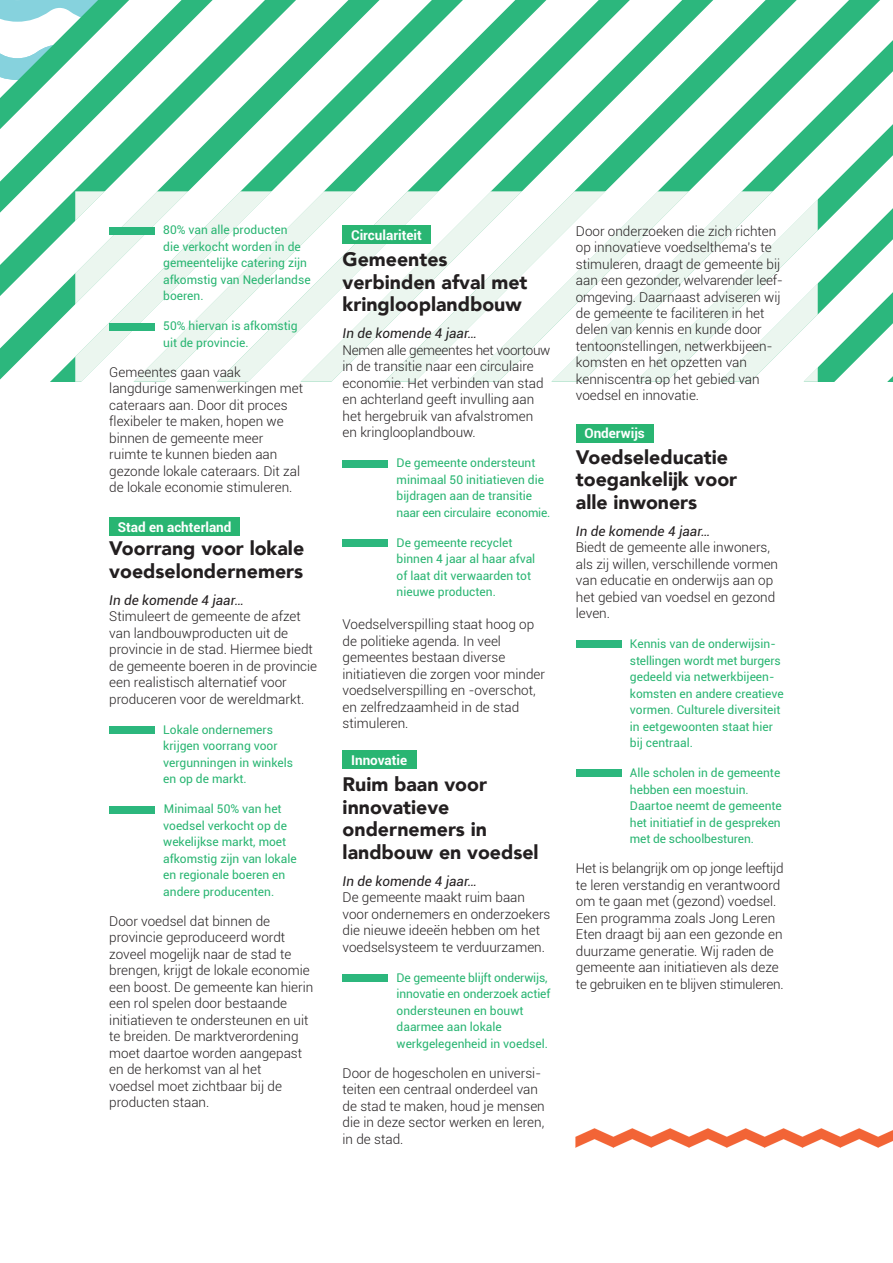
<style>
.page{position:relative;width:893px;height:1263px;background:#fff}
.page>*{position:absolute;margin:0;border:0;box-sizing:border-box;transform-origin:0 0}
.t1{font:900 19.5px/22.5px "Avenir";color:#231f20}
.t2{font:300 13.5px/16.5px "Roboto";color:#231f20}
.t3{font:italic 13.5px "Roboto";color:#231f20}
.t4{font:700 13.5px "Roboto";color:#fff}
.t5{font:12px/16.5px "Roboto";color:#29b572}
</style>
<div class="page">
<svg style="left:1px;top:0;width:84px;height:382px"></svg>
<svg style="left:85px;top:0;width:83px;height:191px"></svg>
<svg style="left:168px;top:0;width:84px;height:191px"></svg>
<svg style="left:252px;top:0;width:83px;height:191px"></svg>
<svg style="left:335px;top:0;width:84px;height:191px"></svg>
<svg style="left:419px;top:0;width:84px;height:191px"></svg>
<svg style="left:503px;top:0;width:84px;height:191px"></svg>
<svg style="left:587px;top:0;width:84px;height:191px"></svg>
<svg style="left:671px;top:0;width:84px;height:191px"></svg>
<svg style="left:755px;top:0;width:88px;height:382px"></svg>
<svg style="left:843px;top:0;width:50px;height:382px"></svg>
<svg style="left:75px;top:191px;width:743px;height:191px"></svg>
<div style="left:109px;top:227px;width:46px;height:7px;background:#2cb77d"></div>
<div style="left:109px;top:323px;width:46px;height:7px;background:#2cb77d"></div>
<div style="left:109px;top:517px;width:131px;height:19px;background:#29b572"></div>
<div style="left:109px;top:726px;width:46px;height:8px;background:#2cb77d"></div>
<div style="left:109px;top:806px;width:46px;height:7px;background:#2cb77d"></div>
<div style="left:343px;top:225px;width:88px;height:19px;background:#29b572"></div>
<div style="left:343px;top:460px;width:45px;height:7px;background:#2cb77d"></div>
<div style="left:343px;top:539px;width:45px;height:8px;background:#2cb77d"></div>
<div style="left:343px;top:750px;width:74px;height:19px;background:#29b572"></div>
<div style="left:343px;top:974px;width:45px;height:8px;background:#2cb77d"></div>
<div style="left:576px;top:424px;width:77px;height:18px;background:#29b572"></div>
<div style="left:576px;top:641px;width:46px;height:7px;background:#2cb77d"></div>
<div style="left:576px;top:770px;width:46px;height:7px;background:#2cb77d"></div>
<img style="left:576px;top:1128px;width:317px;height:19px">
<p class="t5" style="left:163px;top:221px;width:149px">80% van alle producten<br>die verkocht worden in de gemeentelijke catering zijn afkomstig van Nederlandse boeren.</p>
<p class="t5" style="left:163px;top:317px;width:136px">50% hiervan is afkomstig uit de provincie.</p>
<p class="t2" style="left:109px;top:363px;width:195px">Gemeentes gaan vaak langdurige samenwerkingen met cateraars aan. Door dit proces flexibeler te maken, hopen we binnen de gemeente meer ruimte te kunnen bieden aan gezonde lokale cateraars. Dit zal de lokale economie stimuleren.</p>
<p class="t4" style="left:118px;top:517px;width:115px">Stad en achterland</p>
<h1 class="t1" style="left:109px;top:537px;width:196px">Voorrang voor lokale voedselondernemers</h1>
<p class="t3" style="left:109px;top:591px;width:136px">In de komende 4 jaar…</p>
<p class="t2" style="left:109px;top:608px;width:209px">Stimuleert de gemeente de afzet van landbouwproducten uit de provincie in de stad. Hiermee biedt de gemeente boeren in de provincie een realistisch alternatief voor produceren voor de wereld markt.</p>
<p class="t5" style="left:163px;top:721px;width:131px">Lokale ondernemers krijgen voorrang voor vergunningen in winkels en op de markt.</p>
<p class="t5" style="left:163px;top:800px;width:135px">Minimaal 50% van het voedsel verkocht op de wekelijkse markt, moet afkomstig zijn van lokale en regionale boeren en andere producenten.</p>
<p class="t2" style="left:109px;top:912px;width:206px">Door voedsel dat binnen de provincie geproduceerd wordt zoveel mogelijk naar de stad te brengen, krijgt de lokale economie een boost. De gemeente kan hierin een rol spelen door bestaande initiatieven te onder steunen en uit te breiden. De marktverordening moet daartoe worden aangepast en de herkomst van al het<br>voedsel moet zichtbaar bij de producten staan.</p>
<p class="t4" style="left:351px;top:225px;width:72px">Circulariteit</p>
<h1 class="t1" style="left:343px;top:248px;width:186px">Gemeentes verbinden afval met kringlooplandbouw</h1>
<p class="t3" style="left:343px;top:324px;width:136px">In de komende 4 jaar…</p>
<p class="t2" style="left:343px;top:341px;width:209px">Nemen alle gemeentes het voortouw in de transitie naar een circulaire economie. Het verbinden van stad en achterland geeft invulling aan het hergebruik van afvalstromen en kringlooplandbouw.</p>
<p class="t5" style="left:397px;top:454px;width:155px">De gemeente ondersteunt minimaal 50 initiatieven die bijdragen aan de transitie naar een circulaire economie.</p>
<p class="t5" style="left:397px;top:534px;width:140px">De gemeente recyclet binnen 4 jaar al haar afval of laat dit verwaarden tot nieuwe producten.</p>
<p class="t2" style="left:343px;top:616px;width:204px">Voedselverspilling staat hoog op de politieke agenda. In veel<br>ge meen tes bestaan diverse initiatieven die zorgen voor minder voedselverspilling en -overschot, en zelfredzaamheid in de stad stimuleren.</p>
<p class="t4" style="left:351px;top:750px;width:58px">Innovatie</p>
<h1 class="t1" style="left:343px;top:773px;width:198px">Ruim baan voor innovatieve ondernemers in landbouw en voedsel</h1>
<p class="t3" style="left:343px;top:871px;width:136px">In de komende 4 jaar…</p>
<p class="t2" style="left:343px;top:889px;width:209px">De gemeente maakt ruim baan voor ondernemers en onderzoekers die nieuwe ideeën hebben om het voedselsysteem te verduurzamen.</p>
<p class="t5" style="left:397px;top:969px;width:155px">De gemeente blijft onderwijs, innovatie en onderzoek actief ondersteunen en bouwt daarmee aan lokale werkgelegenheid in voedsel.</p>
<p class="t2" style="left:343px;top:1064px;width:204px">Door de hogescholen en univers i&shy;teiten een centraal onderdeel van de stad te maken, houd je mensen die in deze sector werken en leren, in de stad.</p>
<p class="t2" style="left:576px;top:222px;width:208px">Door onderzoeken die zich richten op innovatieve voedselthema’s te stimuleren, draagt de gemeente bij aan een gezonder, welvarender leef&shy;om geving. Daarnaast adviseren wij de gemeente te faciliteren in het delen van kennis en kunde door tentoon stellingen, netwerkbijeen&shy;kom sten en het opzetten van kennis centra op het gebied van voedsel en innovatie.</p>
<p class="t4" style="left:584px;top:424px;width:62px">Onderwijs</p>
<h1 class="t1" style="left:576px;top:445px;width:163px">Voedseleducatie toegankelijk voor alle inwoners</h1>
<p class="t3" style="left:576px;top:521px;width:136px">In de komende 4 jaar…</p>
<p class="t2" style="left:576px;top:538px;width:204px">Biedt de gemeente alle inwoners, als zij willen, verschillende vormen van educatie en onderwijs aan op het gebied van voedsel en gezond leven.</p>
<p class="t5" style="left:630px;top:635px;width:155px">Kennis van de onderwijsin‑ stellingen wordt met burgers gedeeld via netwerkbijeen‑ komsten en andere creatieve vormen. Culturele diversiteit in eetgewoonten staat hier bij centraal.</p>
<p class="t5" style="left:630px;top:764px;width:153px">Alle scholen in de gemeente hebben een moestuin.<br>Daartoe neemt de gemeente het initiatief in de gespreken met de schoolbesturen.</p>
<p class="t2" style="left:576px;top:859px;width:209px">Het is belangrijk om op jonge leeftijd te leren verstandig en verantwoord om te gaan met (gezond) voedsel.<br>Een program ma zoals Jong Leren Eten draagt bij aan een gezonde en duurzame generatie. Wij raden de gemeente aan initiatieven als deze te gebruiken en te blijven stimuleren.</p>
</div>
